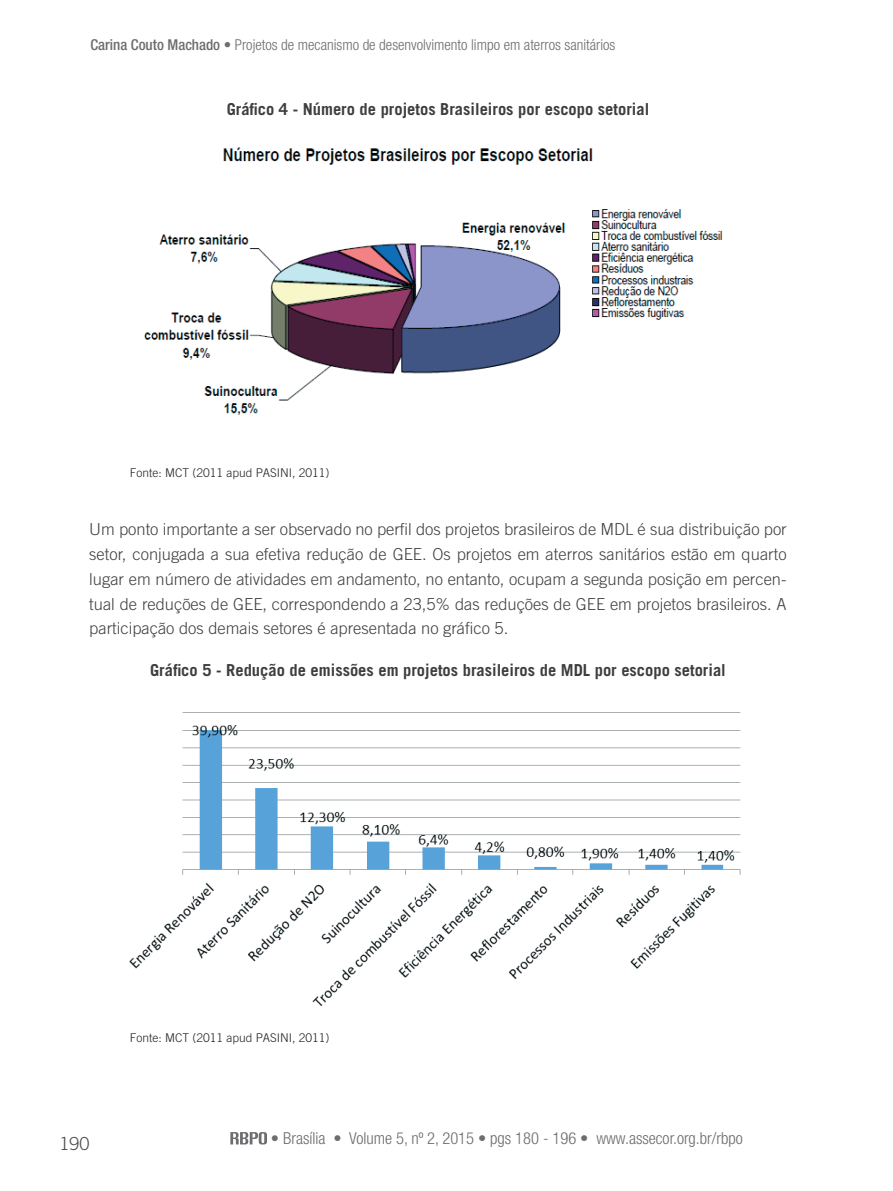
<style>
.page{position:relative;width:893px;height:1191px;background:#fff}
.page>*{position:absolute;margin:0;border:0;box-sizing:border-box;transform-origin:0 0}
.t1{font:300 18px "Trade Gothic";color:#4b4c4d}
.t2{font:300 16.5px/24.8px "Trade Gothic";color:#3e3e3f;text-align:justify}
.t3{font:700 16.5px "Trade Gothic";color:#3e3e3f}
.t4{font:300 condensed 16.5px "Helvetica Neue LT Std";color:#6c6d70}
.t5{font:300 condensed 15px "Helvetica Neue LT Std";color:#6c6d70}
.t6{font:300 12px "Trade Gothic";color:#231f20}
.s1{font-weight:500}
.s2{font-family:"Helvetica Neue";font-weight:700}
</style>
<div class="page">
<svg style="left:230px;top:1132px;width:37px;height:12px"></svg>
<img style="left:144px;top:147px;width:579px;height:268px">
<img style="left:129px;top:712px;width:612px;height:294px">
<p class="t5" style="left:90px;top:36px;width:526px"><span class="s1">Carina Couto Machado</span> • Projetos de mecanismo de desenvolvimento limpo em aterros sanitários</p>
<p class="t3" style="left:227px;top:99px;width:424px">Gráfico 4 - Número de projetos Brasileiros por escopo setorial</p>
<p class="t6" style="left:130px;top:466px;width:201px">Fonte: MCT (2011 apud PASINI, 2011)</p>
<p class="t2" style="left:89px;top:517px;width:699px">Um ponto importante a ser observado no perfil dos projetos brasileiros de MDL é sua distribuição por setor, conjugada a sua efetiva redução de GEE. Os projetos em aterros sanitários estão em quarto lugar em número de atividades em andamento, no entanto, ocupam a segunda posição em percen&shy;tual de reduções de GEE, correspondendo a 23,5% das reduções de GEE em projetos brasileiros. A participação dos demais setores é apresentada no gráfico 5.</p>
<p class="t3" style="left:150px;top:660px;width:577px">Gráfico 5 - Redução de emissões em projetos brasileiros de MDL por escopo setorial</p>
<p class="t6" style="left:130px;top:1030px;width:201px">Fonte: MCT (2011 apud PASINI, 2011)</p>
<p class="t1" style="left:59px;top:1132px;width:32px">190</p>
<p class="t4" style="left:271px;top:1129px;width:473px"><span class="s2">•</span> Brasília • Volume 5, nº 2, 2015 • pgs 180 - 196 • www.assecor.org.br/rbpo</p>
</div>
